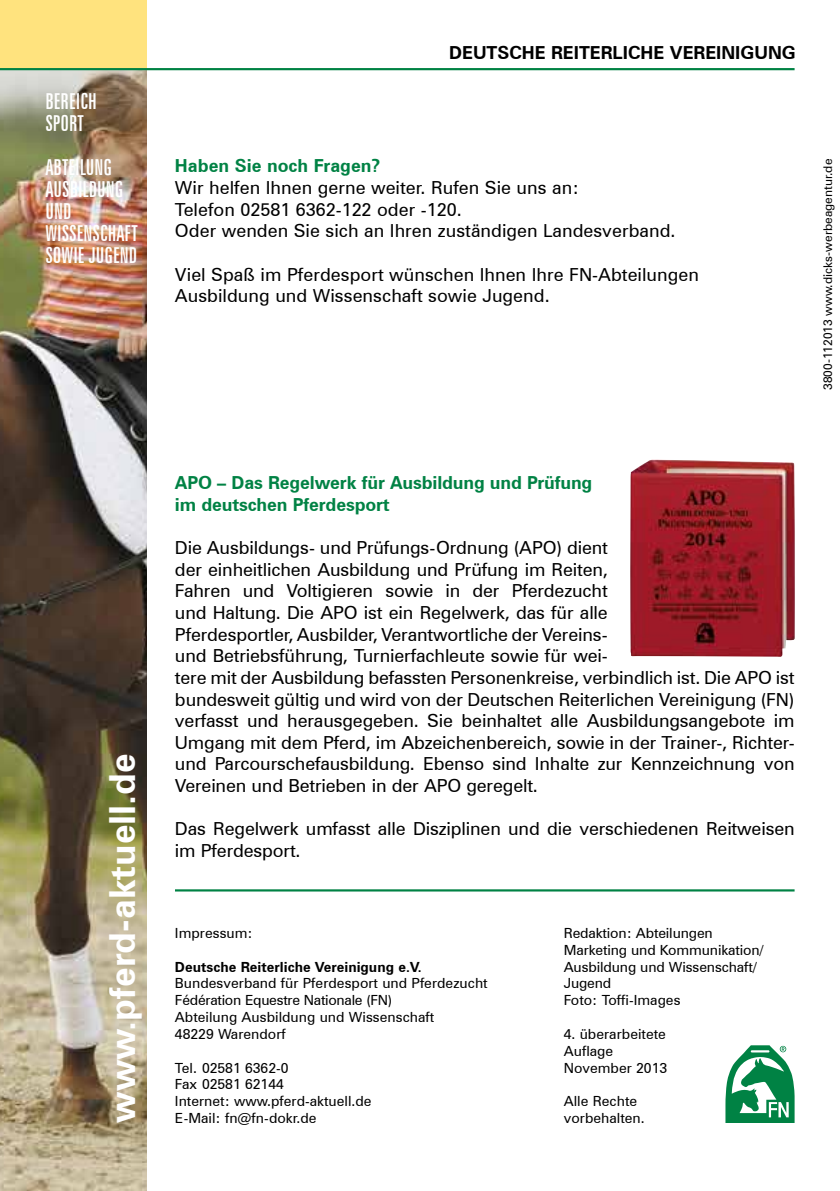
<style>
.page{position:relative;width:840px;height:1191px;background:#fff}
.page>*{position:absolute;margin:0;border:0;box-sizing:border-box;transform-origin:0 0}
.t1{font:700 36px "Zurich BT";color:#fff}
.t2{font:extra-condensed 22px/22px "Zurich BT";color:#fff}
.t3{font:18px/21.6px "Zurich BT";letter-spacing:-.01em;color:#000}
.t4{font:700 18px/21.6px "Zurich BT";letter-spacing:-.01em;color:#008244}
.t5{font:700 18px "Zurich BT";color:#000}
.t6{font:14px/16.8px "Zurich BT";color:#000}
.t7{font:700 14px "Zurich BT";color:#000}
.t8{font:12px "Zurich BT";color:#000}
</style>
<div class="page">
<img style="left:0;top:70px;width:146px;height:1121px">
<svg style="left:725px;top:1045px;width:69px;height:78px"></svg>
<hr style="left:175px;top:889px;width:619px;height:2px;background:#008244">
<img style="left:630px;top:459px;width:164px;height:198px">
<div style="left:0;top:0;width:146px;height:69px;background:#ffe37e"></div>
<hr style="left:0;top:68px;width:794px;height:2px;background:#008244">
<p class="t2" style="left:45px;top:90px;width:53px">BEREICH<br>SPORT</p>
<p class="t2" style="left:45px;top:156px;width:93px">ABTEILUNG<br>AUSBILDUNG<br>UND<br>WISSENSCHAFT<br>SOWIE JUGEND</p>
<p class="t5" style="left:449px;top:42px;width:26px">Deutsche</p>
<p class="t5" style="left:550px;top:42px;width:23px">Reiterliche</p>
<p class="t5" style="left:669px;top:42px;width:25px">Vereinigung</p>
<p class="t4" style="left:175px;top:155px;width:207px">Haben Sie noch Fragen?</p>
<p class="t3" style="left:175px;top:177px;width:502px">Wir helfen Ihnen gerne weiter. Rufen Sie uns an:<br>Telefon 02581 6362-122 oder -120.<br>Oder wenden Sie sich an Ihren zuständigen Landesverband.</p>
<p class="t3" style="left:175px;top:263px;width:525px">Viel Spaß im Pferdesport wünschen Ihnen Ihre FN-Abteilungen<br>Ausbildung und Wissenschaft sowie Jugend.</p>
<p class="t8" style="left:820px;top:390px;width:233px;rotate:-90deg">3800-112013 www.dicks-werbeagentur.de</p>
<h1 class="t1" style="left:100px;top:1123px;width:371px;rotate:-90deg">www.pferd-aktuell.de</h1>
<p class="t4" style="left:175px;top:472px;width:418px">APO – Das Regelwerk für Ausbildung und Prüfung im deutschen Pferdesport</p>
<p class="t3" style="left:175px;top:537px;width:621px">Die Ausbildungs- und Prüfungs-Ordnung (APO) dient<br>der einheitlichen Ausbildung und Prüfung im Reiten,<br>Fahren und Voltigieren sowie in der Pferdezucht<br>und Haltung. Die APO ist ein Regelwerk, das für alle<br>Pferdesportler, Ausbilder, Verantwortliche der Vereins-<br>und Betriebsführung, Turnierfachleute sowie für wei-<br>tere mit der Ausbildung befassten Personenkreise, verbindlich ist. Die APO ist bundesweit gültig und wird von der Deutschen Reiterlichen Vereinigung (FN) verfasst und herausgegeben. Sie beinhaltet alle Ausbildungsangebote im Umgang mit dem Pferd, im Abzeichenbereich, sowie in der Trainer-, Richter&shy;und Parcourschefausbildung. Ebenso sind Inhalte zur Kennzeichnung von Vereinen und Betrieben in der APO geregelt.</p>
<p class="t3" style="left:175px;top:817px;width:621px">Das Regelwerk umfasst alle Disziplinen und die verschiedenen Reitweisen im Pferdesport.</p>
<p class="t6" style="left:175px;top:924px;width:79px">Impressum:</p>
<p class="t7" style="left:175px;top:958px;width:248px">Deutsche Reiterliche Vereinigung e.V.</p>
<p class="t6" style="left:175px;top:975px;width:314px">Bundesverband für Pferdesport und Pferdezucht Fédération Equestre Nationale (FN)<br>Abteilung Ausbildung und Wissenschaft<br>48229 Warendorf</p>
<p class="t6" style="left:175px;top:1059px;width:198px">Tel. 02581 6362-0<br>Fax 02581 62144<br>Internet: www.pferd-aktuell.de<br>E-Mail: fn@fn-dokr.de</p>
<p class="t6" style="left:563px;top:924px;width:201px">Redaktion: Abteilungen<br>Marketing und Kommunikation/<br>Ausbildung und Wissenschaft/<br>Jugend<br>Foto: Toffi-Images</p>
<p class="t6" style="left:563px;top:1025px;width:105px">4. überarbeitete<br>Auflage<br>November 2013</p>
<p class="t6" style="left:563px;top:1092px;width:82px">Alle Rechte vorbehalten.</p>
</div>
